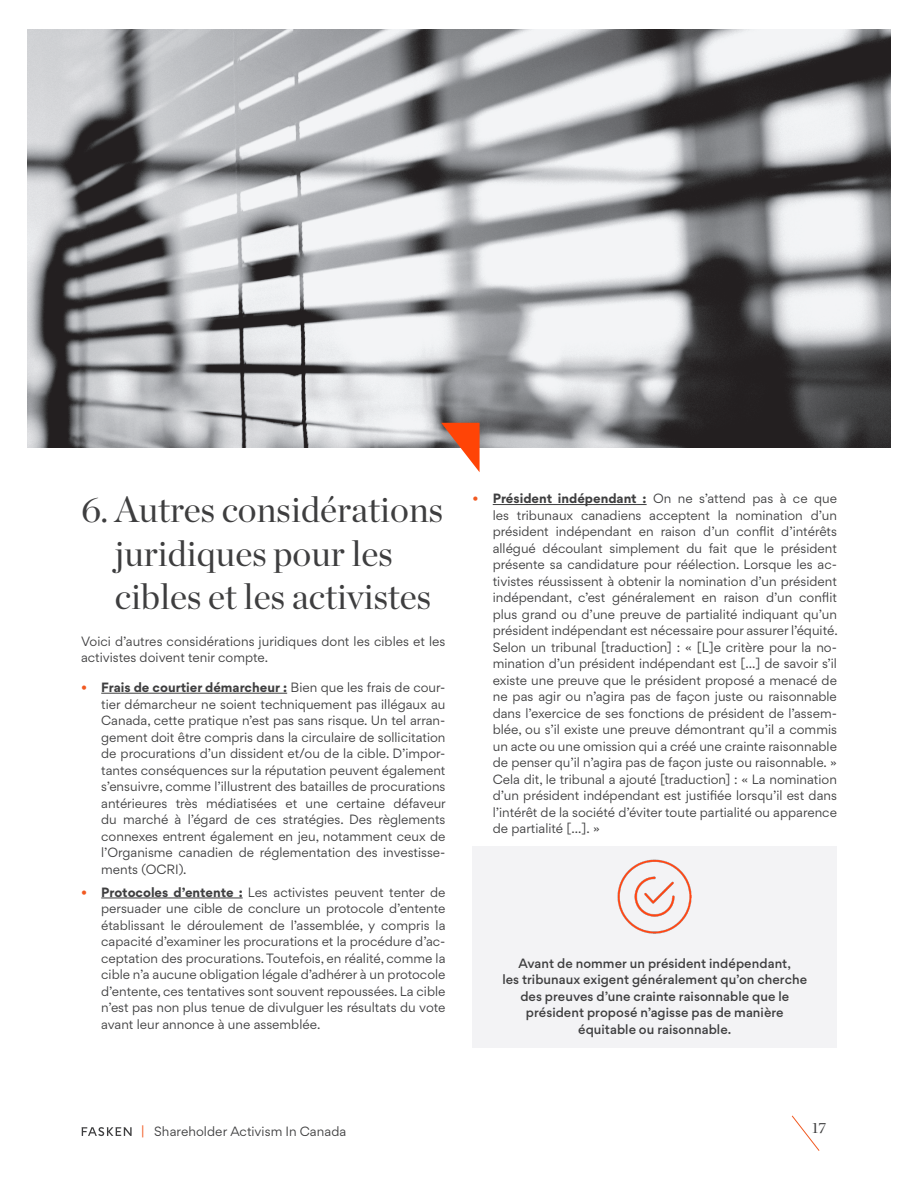
<style>
.page{position:relative;width:918px;height:1188px;background:#fff}
.page>*{position:absolute;margin:0;border:0;box-sizing:border-box;transform-origin:0 0}
.Title_1{font:36px/43.2px "Chronicle Display";color:#3e3e3f}
.t1{font:15px "Chronicle Display";color:#3e3e3f}
.Body{font:12px/16.5px "Gordita";color:#3e3e3f;text-align:justify}
.Blue_Footnote{font:500 12px/16.5px "Gordita";letter-spacing:.005em;color:#3e3e3f;text-align:center}
.s1{color:#f15921}
.s2{font-weight:700}
</style>
<div class="page">
<svg style="left:791px;top:1115px;width:29px;height:36px"></svg>
<svg style="left:81px;top:1127px;width:51px;height:9px"></svg>
<hr style="left:101px;top:693px;width:186px;height:1px;background:#3e3e3f">
<hr style="left:101px;top:898px;width:142px;height:1px;background:#3e3e3f">
<hr style="left:493px;top:504px;width:154px;height:1px;background:#3e3e3f">
<div style="left:472px;top:846px;width:365px;height:201px;background:#f3f3f5"></div>
<img style="left:618px;top:860px;width:74px;height:73px">
<img style="left:27px;top:29px;width:864px;height:419px">
<svg style="left:441px;top:423px;width:39px;height:49px"></svg>
<p class="Title_1" style="left:115px;top:486px;width:330px;text-indent:-34px">6. Autres considérations juridiques pour les cibles et les activistes</p>
<p class="Body" style="left:81px;top:632px;width:366px">Voici d’autres considérations juridiques dont les cibles et les activistes doivent tenir compte.</p>
<p class="Body" style="left:101px;top:679px;width:346px;text-indent:-20px"><span class="s1">•</span> <span class="s2">Frais de courtier démarcheur :</span> Bien que les frais de cour&shy;tier démarcheur ne soient techniquement pas illégaux au Canada, cette pratique n’est pas sans risque. Un tel arran&shy;gement doit être compris dans la circulaire de sollicitation de procurations d’un dissident et/ou de la cible. D’impor&shy;tantes conséquences sur la réputation peuvent également s’ensuivre, comme l’illustrent des batailles de procurations antérieures très médiatisées et une certaine défaveur du marché à l’égard de ces stratégies. Des règlements connexes entrent également en jeu, notamment ceux de l’Organisme canadien de réglementation des investisse&shy;ments (OCRI).</p>
<p class="Body" style="left:101px;top:884px;width:346px;text-indent:-20px"><span class="s1">•</span> <span class="s2">Protocoles d’entente :</span> Les activistes peuvent tenter de persuader une cible de conclure un protocole d’entente établissant le déroulement de l’assemblée, y compris la capacité d’examiner les procurations et la procédure d’ac&shy;ceptation des procurations. Toutefois, en réalité, comme la cible n’a aucune obligation légale d’adhérer à un protocole d’entente, ces tentatives sont souvent repoussées. La cible n’est pas non plus tenue de divulguer les résultats du vote avant leur annonce à une assemblée.</p>
<p class="Body" style="left:493px;top:490px;width:347px;text-indent:-20px"><span class="s1">•</span> <span class="s2">Président indépendant :</span> On ne s’attend pas à ce que les tribunaux canadiens acceptent la nomination d’un président indépendant en raison d’un conflit d’intérêts allégué découlant simplement du fait que le président présente sa candidature pour réélection. Lorsque les ac&shy;tivistes réussissent à obtenir la nomination d’un président indépendant, c’est généralement en raison d’un conflit plus grand ou d’une preuve de partialité indiquant qu’un président indépendant est nécessaire pour assurer l’équité.<br>Selon un tribunal [traduction] : « [L]e critère pour la no&shy;mination d’un président indépendant est [...] de savoir s’il existe une preuve que le président proposé a menacé de ne pas agir ou n’agira pas de façon juste ou raisonnable dans l’exercice de ses fonctions de président de l’assem&shy;blée, ou s’il existe une preuve démontrant qu’il a commis un acte ou une omission qui a créé une crainte raisonnable de penser qu’il n’agira pas de façon juste ou raisonnable. » Cela dit, le tribunal a ajouté [traduction] : « La nomination d’un président indépendant est justifiée lorsqu’il est dans l’intérêt de la société d’éviter toute partialité ou apparence de partialité [...]. »</p>
<p class="Blue_Footnote" style="left:502px;top:955px;width:306px">Avant de nommer un président indépendant,<br>les tribunaux exigent généralement qu’on cherche des preuves d’une crainte raisonnable que le président proposé n’agisse pas de manière équitable ou raisonnable.</p>
<p class="Body" style="left:141px;top:1123px;width:207px"><span class="s1">|</span> Shareholder Activism In Canada</p>
<p class="t1" style="left:812px;top:1116px;width:15px">17</p>
</div>
